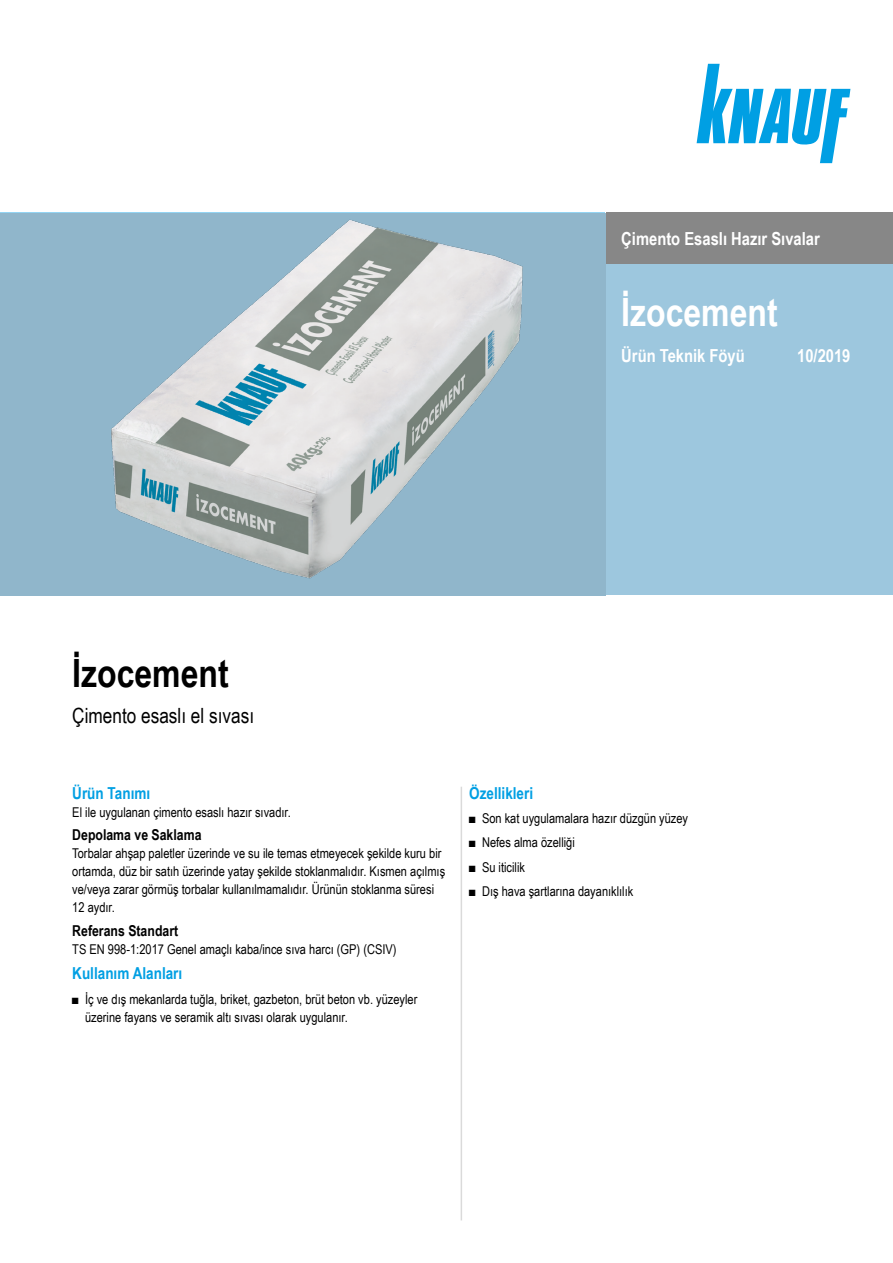
<style>
.page{position:relative;width:893px;height:1263px;background:#fff}
.page>*{position:absolute;margin:0;border:0;box-sizing:border-box;transform-origin:0 0}
.t1{font:700 39px "Arial Narrow";color:#000}
.t2{font:700 39px "Arial Narrow";color:#fff}
.t3{font:21px "Arial Narrow";color:#000}
.t4{font:700 18px "Arial Narrow";color:#fff}
.t5{font:700 16.5px "Arial Narrow";color:#009fe3}
.t6{font:700 15px "Arial Narrow";color:#000}
.t7{font:13.5px/18px "Arial Narrow";color:#000}
</style>
<div class="page">
<div style="left:606px;top:213px;width:287px;height:382px;background:#9dc7de"></div>
<div style="left:606px;top:213px;width:287px;height:51px;background:#878787"></div>
<div style="left:0;top:213px;width:606px;height:382px;background:#90b6cb"></div>
<img style="left:111px;top:220px;width:412px;height:359px">
<svg style="left:697px;top:64px;width:153px;height:99px"></svg>
<hr style="left:461px;top:787px;width:1px;height:433px;background:#dadada">
<h3 class="t4" style="left:621px;top:225px;width:200px">Çimento Esaslı Hazır Sıvalar</h3>
<h1 class="t2" style="left:621px;top:282px;width:158px">İzocement</h1>
<h3 class="t4" style="left:621px;top:342px;width:125px">Ürün Teknik Föyü</h3>
<h3 class="t4" style="left:797px;top:342px;width:55px">10/2019</h3>
<h1 class="t1" style="left:72px;top:644px;width:158px">İzocement</h1>
<h2 class="t3" style="left:72px;top:700px;width:183px">Çimento esaslı el sıvası</h2>
<p class="t5" style="left:72px;top:780px;width:79px">Ürün Tanımı</p>
<p class="t7" style="left:72px;top:802px;width:220px">El ile uygulanan çimento esaslı hazır sıvadır.</p>
<p class="t6" style="left:72px;top:823px;width:131px">Depolama ve Saklama</p>
<p class="t7" style="left:72px;top:844px;width:374px">Torbalar ahşap paletler üzerinde ve su ile temas etmeyecek şekilde kuru bir ortamda, düz bir satıh üzerinde yatay şekilde stoklanmalıdır. Kısmen açılmış ve/veya zarar görmüş torbalar kullanılmamalıdır. Ürünün stoklanma süresi 12 aydır.</p>
<p class="t6" style="left:72px;top:919px;width:107px">Referans Standart</p>
<p class="t7" style="left:72px;top:939px;width:326px">TS EN 998-1:2017 Genel amaçlı kaba/ince sıva harcı (GP) (CSIV)</p>
<p class="t5" style="left:72px;top:961px;width:112px">Kullanım Alanları</p>
<p class="t7" style="left:85px;top:989px;width:334px;text-indent:-13px">■ İç ve dış mekanlarda tuğla, briket, gazbeton, brüt beton vb. yüzeyler üzerine fayans ve seramik altı sıvası olarak uygulanır.</p>
<p class="t5" style="left:469px;top:780px;width:65px">Özellikleri</p>
<p class="t7" style="left:469px;top:809px;width:220px">■ Son kat uygulamalara hazır düzgün yüzey</p>
<p class="t7" style="left:469px;top:833px;width:107px">■ Nefes alma özelliği</p>
<p class="t7" style="left:469px;top:857px;width:57px">■ Su iticilik</p>
<p class="t7" style="left:469px;top:882px;width:166px">■ Dış hava şartlarına dayanıklılık</p>
</div>
